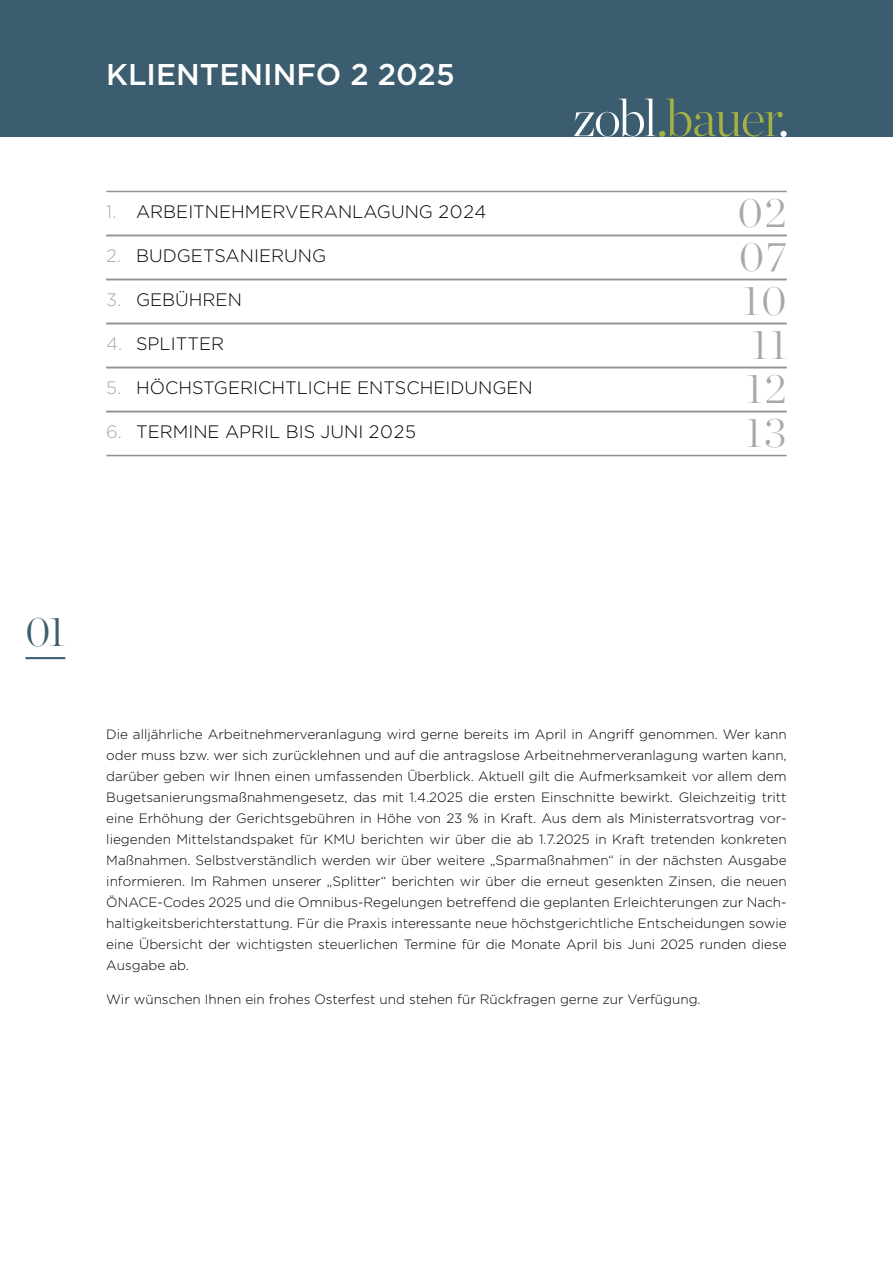
<style>
.page{position:relative;width:893px;height:1263px;background:#fff}
.page>*{position:absolute;margin:0;border:0;box-sizing:border-box;transform-origin:0 0}
.t1{font:200 42px "Chronicle Display";letter-spacing:.05em;color:#a8a8a7}
.t2{font:200 42px "Chronicle Display";color:#3b5d6f}
.t3{font:500 30px "Gotham";color:#fff}
.t4{font:300 18px "Gotham";color:#000}
.t5{font:300 13.5px/21px "Gotham";color:#000;text-align:justify}
.s1{color:#a8a8a7}
</style>
<div class="page">
<div style="left:0;top:0;width:893px;height:136px;background:#3b5d6f"></div>
<svg style="left:574px;top:99px;width:209px;height:38px"></svg>
<div style="left:780px;top:131px;width:7px;height:6px;background:#fcfeff;border-radius:50%"></div>
<hr style="left:26px;top:657px;width:39px;height:2px;background:#3b5d6f">
<hr style="left:106px;top:191px;width:681px;height:1px;background:#929292">
<hr style="left:106px;top:235px;width:681px;height:1px;background:#929292">
<hr style="left:106px;top:279px;width:681px;height:1px;background:#929292">
<hr style="left:106px;top:323px;width:681px;height:1px;background:#929292">
<hr style="left:106px;top:367px;width:681px;height:1px;background:#929292">
<hr style="left:106px;top:411px;width:681px;height:1px;background:#929292">
<hr style="left:106px;top:455px;width:681px;height:1px;background:#929292">
<h2 class="t3" style="left:106px;top:55px;width:350px">KLIENTENINFO 2 2025</h2>
<h3 class="t4" style="left:106px;top:200px;width:382px"><span class="s1">1.</span> ARBEITNEHMERVERANLAGUNG 2024</h3>
<h1 class="t1" style="left:738px;top:180px;width:51px">02</h1>
<h3 class="t4" style="left:106px;top:244px;width:221px"><span class="s1">2.</span> BUDGETSANIERUNG</h3>
<h1 class="t1" style="left:739px;top:224px;width:49px">07</h1>
<h3 class="t4" style="left:106px;top:288px;width:137px"><span class="s1">3.</span> GEBÜHREN</h3>
<h1 class="t1" style="left:743px;top:268px;width:45px">10</h1>
<h3 class="t4" style="left:106px;top:332px;width:119px"><span class="s1">4.</span> SPLITTER</h3>
<h1 class="t1" style="left:752px;top:312px;width:36px">11</h1>
<h3 class="t4" style="left:106px;top:376px;width:428px"><span class="s1">5.</span> HÖCHSTGERICHTLICHE ENTSCHEIDUNGEN</h3>
<h1 class="t1" style="left:746px;top:356px;width:42px">12</h1>
<h3 class="t4" style="left:106px;top:420px;width:311px"><span class="s1">6.</span> TERMINE APRIL BIS JUNI 2025</h3>
<h1 class="t1" style="left:746px;top:400px;width:42px">13</h1>
<h1 class="t2" style="left:26px;top:600px;width:41px">01</h1>
<p class="t5" style="left:106px;top:724px;width:682px">Die alljährliche Arbeitnehmerveranlagung wird gerne bereits im April in Angriff genommen. Wer kann oder muss bzw. wer sich zurücklehnen und auf die antragslose Arbeitnehmerveranlagung warten kann, darüber geben wir Ihnen einen umfassenden Überblick. Aktuell gilt die Aufmerksamkeit vor allem dem Bugetsanierungsmaßnahmengesetz, das mit 1.4.2025 die ersten Einschnitte bewirkt. Gleichzeitig tritt eine Erhöhung der Gerichtsgebühren in Höhe von 23 % in Kraft. Aus dem als Ministerratsvortrag vor&shy;liegenden Mittelstandspaket für KMU berichten wir über die ab 1.7.2025 in Kraft tretenden konkreten Maßnahmen. Selbstverständlich werden wir über weitere „Sparmaßnahmen“ in der nächsten Ausgabe informieren. Im Rahmen unserer „Splitter“ berichten wir über die erneut gesenkten Zinsen, die neuen ÖNACE-Codes 2025 und die Omnibus-Regelungen betreffend die geplanten Erleichterungen zur Nach&shy;haltigkeitsberichterstattung. Für die Praxis interessante neue höchstgerichtliche Entscheidungen sowie eine Übersicht der wichtigsten steuerlichen Termine für die Monate April bis Juni 2025 runden diese Ausgabe ab.</p>
<p class="t5" style="left:106px;top:988px;width:596px">Wir wünschen Ihnen ein frohes Osterfest und stehen für Rückfragen gerne zur Verfügung.</p>
</div>
